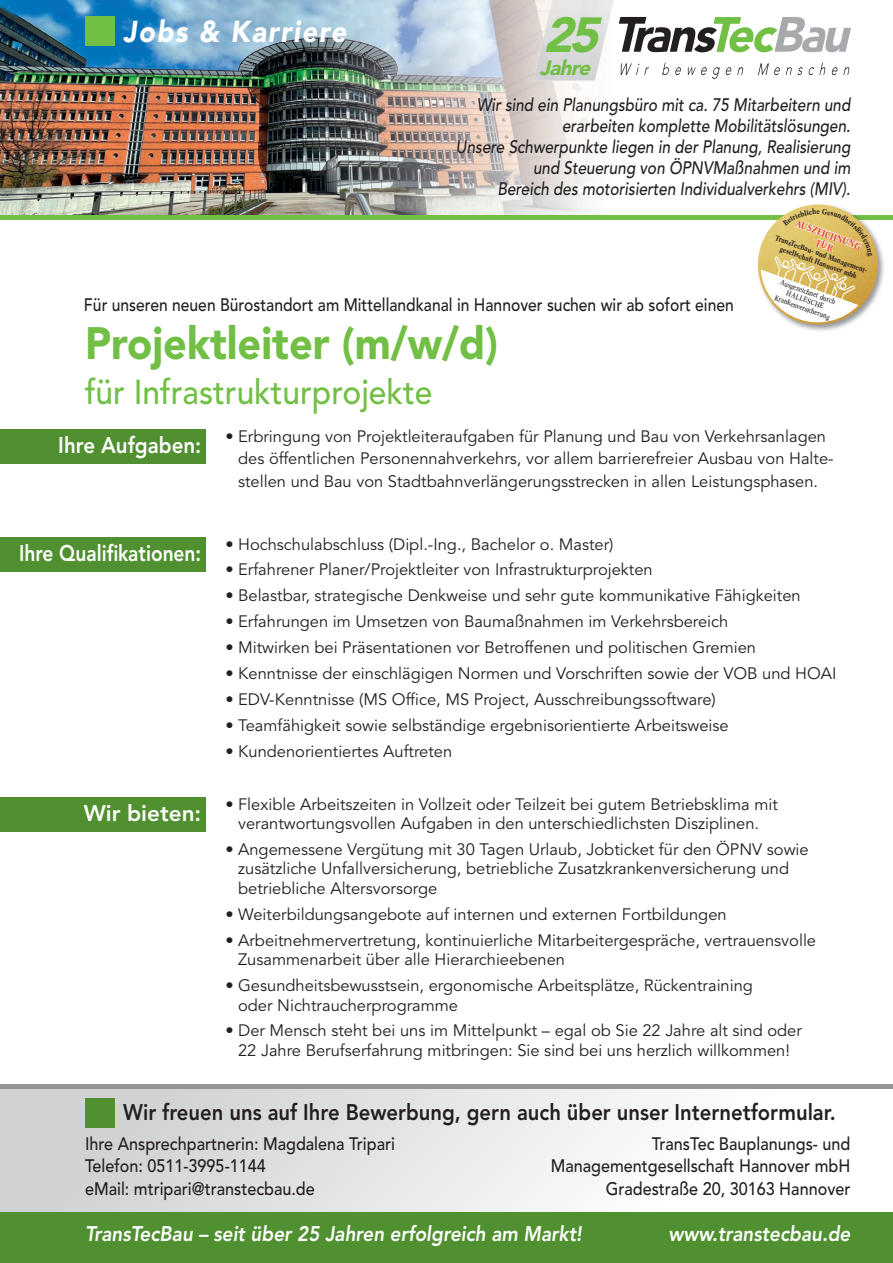
<style>
.page{position:relative;width:893px;height:1263px;background:#fff}
.page>*{position:absolute;margin:0;border:0;box-sizing:border-box;transform-origin:0 0}
.t1{font:italic 900 48.9px "Avenir LT Std";color:#71bf44}
.t2{font:900 45px "Avenir LT Std";color:#71bf44;scale:.92 1}
.t3{font:500 34.5px "Avenir LT Std";color:#71bf44;scale:.92 1}
.t4{font:italic 900 30px "Avenir LT Std";letter-spacing:.06em;color:#fff;scale:.9 1}
.t5{font:800 22.5px "Avenir LT Std";color:#231f20;scale:.9 1}
.t6{font:800 22.5px "Avenir LT Std";color:#fff;scale:.85 1}
.t7{font:800 22.5px "Avenir LT Std";color:#fff;scale:.91 1}
.t8{font:800 22.5px "Avenir LT Std";color:#fff}
.t9{font:italic 800 21px "Avenir LT Std";color:#fff;scale:.9 1}
.t10{font:italic 900 20.7px "Avenir LT Std";color:#71bf44}
.t11{font:italic 500 18px/21px "Avenir LT Std";color:#231f20;text-align:right;scale:.85 1}
.t12{font:500 18px/22.5px "Avenir LT Std";color:#231f20;scale:.9 1}
.t13{font:500 18px "Avenir LT Std";color:#231f20;scale:.87 1}
.t14{font:16.5px/19.5px "Avenir LT Std";color:#231f20}
.t15{font:500 9.3px/11.2px "Concorde Nova BQ";color:#e43b20;text-align:center}
.t16{font:500 7.2px/8.6px "Concorde Nova BQ";color:#231f20;text-align:center}
.t17{font:7.2px/8.1px "Concorde Nova BQ";color:#231f20;text-align:center}
</style>
<div class="page">
<img style="left:0;top:0;width:623px;height:215px">
<img style="left:533px;top:0;width:81px;height:81px">
<svg style="left:621px;top:63px;width:28px;height:12px"></svg>
<svg style="left:662px;top:63px;width:7px;height:12px"></svg>
<svg style="left:675px;top:67px;width:6px;height:8px"></svg>
<svg style="left:688px;top:67px;width:55px;height:12px"></svg>
<svg style="left:758px;top:63px;width:22px;height:12px"></svg>
<svg style="left:786px;top:63px;width:39px;height:12px"></svg>
<svg style="left:831px;top:67px;width:18px;height:8px"></svg>
<svg style="left:619px;top:17px;width:232px;height:35px"></svg>
<div style="left:0;top:797px;width:206px;height:34px;background:#509030"></div>
<div style="left:0;top:537px;width:206px;height:34px;background:#509030"></div>
<div style="left:0;top:430px;width:206px;height:34px;background:#509030"></div>
<hr style="left:0;top:215px;width:893px;height:4px;background:#71bf44">
<div style="left:0;top:1086px;width:893px;height:177px;background:linear-gradient(to right,#cccdd0,#fff)"></div>
<div style="left:0;top:1084px;width:893px;height:5px;background:#939598"></div>
<div style="left:0;top:1212px;width:893px;height:51px;background:#509030"></div>
<div style="left:85px;top:1097px;width:30px;height:30px;background:#509030"></div>
<div style="left:85px;top:16px;width:30px;height:30px;background:#71bf44"></div>
<svg style="left:738px;top:204px;width:155px;height:127px"></svg>
<h3 class="t4" style="left:123px;top:13px;width:249px">Jobs &amp; Karriere</h3>
<h1 class="t1" style="left:543px;top:5px;width:70px">25</h1>
<p class="t10" style="left:539px;top:55px;width:58px">Jahre</p>
<p class="t11" style="left:456px;top:95px;width:466px">Wir sind ein Planungsbüro mit ca. 75 Mitarbeitern und erarbeiten komplette Mobilitätslösungen.<br>Unsere Schwerpunkte liegen in der Planung, Realisierung und Steuerung von ÖPNVMaßnahmen und im<br>Bereich des motorisierten Individualverkehrs (MIV).</p>
<p class="t15" style="left:798px;top:218px;width:70px;rotate:20deg">AUSZEICHNUNG<br>FÜR</p>
<p class="t16" style="left:777px;top:234px;width:100px;rotate:20deg">TransTecBau- und Management&shy;gesellschaft Hannover mbh</p>
<p class="t17" style="left:782px;top:278px;width:60px;rotate:20deg">Ausgezeichnet durch<br>HALLESCHE<br>Krankenversicherung</p>
<p class="t13" style="left:84px;top:295px;width:748px">Für unseren neuen Bürostandort am Mittellandkanal in Hannover suchen wir ab sofort einen</p>
<h2 class="t2" style="left:85px;top:316px;width:451px">Projektleiter (m/w/d)</h2>
<h3 class="t3" style="left:85px;top:372px;width:379px">für Infrastrukturprojekte</h3>
<h3 class="t7" style="left:58px;top:431px;width:159px">Ihre Aufgaben:</h3>
<p class="t14" style="left:238px;top:425px;width:597px;line-height:22.5px;text-indent:-13px">• Erbringung von Projektleiteraufgaben für Planung und Bau von Verkehrsanlagen des öffentlichen Personennahverkehrs, vor allem barrierefreier Ausbau von Halte&shy;stellen und Bau von Stadtbahnverlängerungsstrecken in allen Leistungsphasen.</p>
<h3 class="t6" style="left:19px;top:540px;width:216px">Ihre Qualifikationen:</h3>
<p class="t14" style="left:225px;top:535px;width:390px">• Hochschulabschluss (Dipl.-Ing., Bachelor o. Master)</p>
<p class="t14" style="left:225px;top:560px;width:429px">• Erfahrener Planer/Projektleiter von Infrastrukturprojekten</p>
<p class="t14" style="left:225px;top:586px;width:577px">• Belastbar, strategische Denkweise und sehr gute kommunikative Fähigkeiten</p>
<p class="t14" style="left:225px;top:612px;width:504px">• Erfahrungen im Umsetzen von Baumaßnahmen im Verkehrsbereich</p>
<p class="t14" style="left:225px;top:638px;width:532px">• Mitwirken bei Präsentationen vor Betroffenen und politischen Gremien</p>
<p class="t14" style="left:225px;top:664px;width:613px">• Kenntnisse der einschlägigen Normen und Vorschriften sowie der VOB und HOAI</p>
<p class="t14" style="left:225px;top:690px;width:492px">• EDV-Kenntnisse (MS Office, MS Project, Ausschreibungssoftware)</p>
<p class="t14" style="left:225px;top:716px;width:505px">• Teamfähigkeit sowie selbständige ergebnisorientierte Arbeitsweise</p>
<p class="t14" style="left:225px;top:742px;width:228px">• Kundenorientiertes Auftreten</p>
<h3 class="t8" style="left:84px;top:800px;width:119px">Wir bieten:</h3>
<p class="t14" style="left:225px;top:794px;width:554px;text-align:center">• Flexible Arbeitszeiten in Vollzeit oder Teilzeit bei gutem Betriebsklima mit verantwortungsvollen Aufgaben in den unterschiedlichsten Disziplinen.</p>
<p class="t14" style="left:238px;top:840px;width:572px;text-indent:-13px">• Angemessene Vergütung mit 30 Tagen Urlaub, Jobticket für den ÖPNV sowie zusätzliche Unfallversicherung, betriebliche Zusatzkrankenversicherung und betriebliche Altersvorsorge</p>
<p class="t14" style="left:225px;top:905px;width:503px">• Weiterbildungsangebote auf internen und externen Fortbildungen</p>
<p class="t14" style="left:238px;top:931px;width:579px;text-indent:-13px">• Arbeitnehmervertretung, kontinuierliche Mitarbeitergespräche, vertrauensvolle<br>Zusammenarbeit über alle Hierarchieebenen</p>
<p class="t14" style="left:238px;top:976px;width:516px;text-indent:-13px">• Gesundheitsbewusstsein, ergonomische Arbeitsplätze, Rückentraining oder Nichtraucherprogramme</p>
<p class="t14" style="left:225px;top:1021px;width:578px;text-align:center">• Der Mensch steht bei uns im Mittelpunkt – egal ob Sie 22 Jahre alt sind oder<br>22 Jahre Berufserfahrung mitbringen: Sie sind bei uns herzlich willkommen!</p>
<h3 class="t5" style="left:123px;top:1098px;width:793px">Wir freuen uns auf Ihre Bewerbung, gern auch über unser Internetformular.</h3>
<p class="t12" style="left:85px;top:1133px;width:346px">Ihre Ansprechpartnerin: Magdalena Tripari<br>Telefon: 0511-3995-1144<br>eMail: mtripari@transtecbau.de</p>
<p class="t12" style="left:551px;top:1133px;width:335px;text-align:right">TransTec Bauplanungs- und<br>Managementgesellschaft Hannover mbH<br>Gradestraße 20, 30163 Hannover</p>
<p class="t9" style="left:85px;top:1221px;width:553px">TransTecBau – seit über 25 Jahren erfolgreich am Markt!</p>
<p class="t9" style="left:668px;top:1221px;width:204px">www.transtecbau.de</p>
</div>
